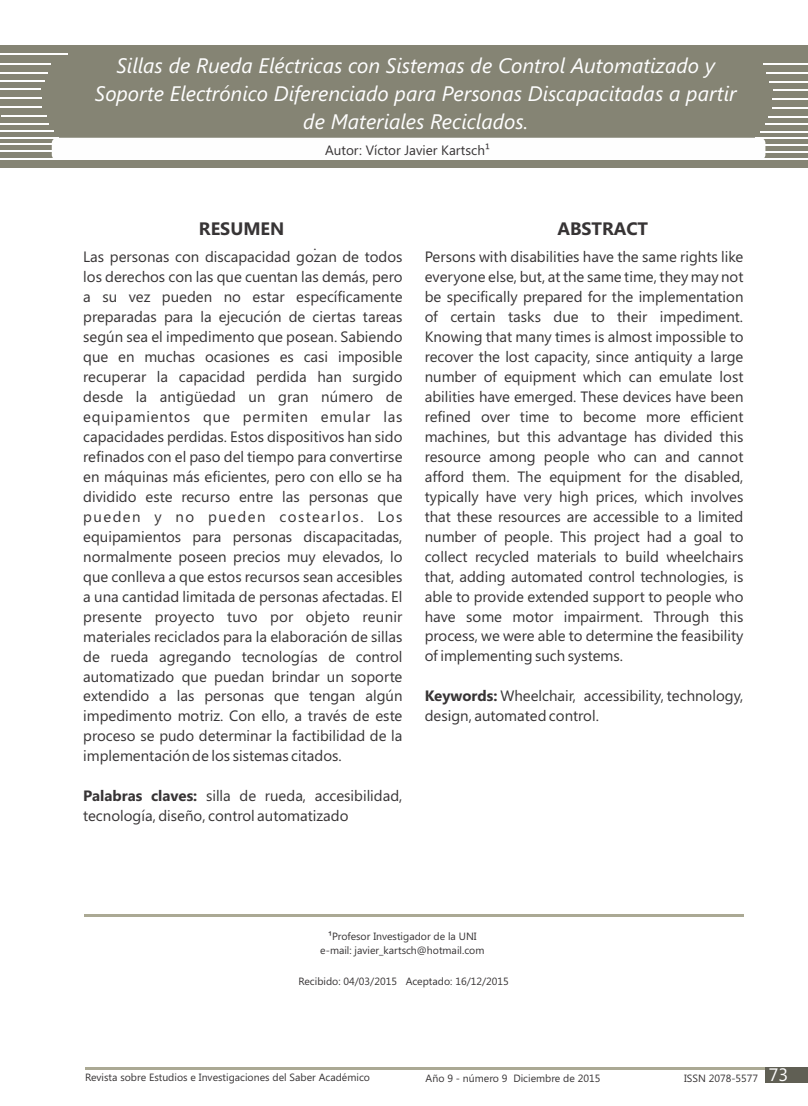
<style>
.page{position:relative;width:808px;height:1106px;background:#fff}
.page>*{position:absolute;margin:0;border:0;box-sizing:border-box;transform-origin:0 0}
.t1{font:italic 21px/27.9px "Segoe UI";color:#fefefe;text-align:center}
.t2{font:700 18px "Segoe UI";color:#373435}
.t3{font:18px "Segoe UI";color:#fefefe}
.t4{font:15px/20px "Segoe UI";color:#373435;text-align:justify}
.t5{font:14.25px "Segoe UI";color:#373435}
.t6{font:13.5px "Segoe UI";color:#373435}
.t7{font:10.5px/14px "Segoe UI";color:#373435;text-align:center}
.s1{font-weight:700}
.s2{font-family:"Arial";font-size:12px}
</style>
<div class="page">
<hr style="left:85px;top:1067px;width:702px;height:3px;background:#aba994">
<div style="left:765px;top:1067px;width:43px;height:15px;background:#605f54"></div>
<div style="left:0;top:45px;width:808px;height:123px;background:#858474"></div>
<div style="left:52px;top:138px;width:713px;height:22px;background:#fefefe;border-radius:5px"></div>
<hr style="left:0;top:53px;width:68px;height:2px;background:#fefefe">
<hr style="left:0;top:63px;width:51px;height:2px;background:#fefefe">
<hr style="left:0;top:72px;width:48px;height:2px;background:#fefefe">
<hr style="left:0;top:143px;width:70px;height:2px;background:#fefefe">
<hr style="left:0;top:81px;width:45px;height:1px;background:#fefefe">
<hr style="left:0;top:88px;width:41px;height:2px;background:#fefefe">
<hr style="left:0;top:97px;width:41px;height:2px;background:#fefefe">
<hr style="left:0;top:106px;width:41px;height:2px;background:#fefefe">
<hr style="left:1px;top:115px;width:46px;height:2px;background:#fefefe">
<hr style="left:0;top:123px;width:49px;height:1px;background:#fefefe">
<hr style="left:0;top:137px;width:59px;height:1px;background:#fefefe">
<hr style="left:0;top:130px;width:54px;height:2px;background:#fefefe">
<hr style="left:0;top:150px;width:77px;height:2px;background:#fefefe">
<hr style="left:0;top:158px;width:77px;height:1px;background:#fefefe">
<hr style="left:763px;top:63px;width:45px;height:2px;background:#fefefe">
<hr style="left:766px;top:72px;width:42px;height:2px;background:#fefefe">
<hr style="left:744px;top:144px;width:64px;height:1px;background:#fefefe">
<hr style="left:769px;top:81px;width:39px;height:2px;background:#fefefe">
<hr style="left:773px;top:89px;width:35px;height:2px;background:#fefefe">
<hr style="left:773px;top:98px;width:35px;height:2px;background:#fefefe">
<hr style="left:773px;top:107px;width:35px;height:2px;background:#fefefe">
<hr style="left:767px;top:116px;width:41px;height:1px;background:#fefefe">
<hr style="left:765px;top:123px;width:43px;height:2px;background:#fefefe">
<hr style="left:755px;top:137px;width:53px;height:2px;background:#fefefe">
<hr style="left:760px;top:131px;width:48px;height:1px;background:#fefefe">
<hr style="left:737px;top:151px;width:71px;height:2px;background:#fefefe">
<hr style="left:737px;top:158px;width:71px;height:2px;background:#fefefe">
<hr style="left:84px;top:914px;width:660px;height:3px;background:#aba994">
<h1 class="t1" style="left:95px;top:54px;width:643px">Sillas de Rueda Eléctricas con Sistemas de Control Automatizado y<br>Soporte Electrónico Diferenciado para Personas Discapacitadas a partir de Materiales Reciclados.</h1>
<p class="t6" style="left:325px;top:145px;width:166px">Autor: Víctor Javier Kartsch¹</p>
<p class="t2" style="left:199px;top:222px;width:87px">RESUMEN</p>
<p class="t2" style="left:557px;top:222px;width:92px">ABSTRACT</p>
<p class="t5" style="left:313px;top:240px;width:5px">.</p>
<p class="t4" style="left:83px;top:248px;width:321px">Las personas con discapacidad gozan de todos los derechos con las que cuentan las demás, pero a su vez pueden no estar específicamente preparadas para la ejecución de ciertas tareas según sea el impedimento que posean. Sabiendo que en muchas ocasiones es casi imposible recuperar la capacidad perdida han surgido desde la antigüedad un gran número de equipamientos que permiten emular las capacidades perdidas. Estos dispositivos han sido refinados con el paso del tiempo para convertirse en máquinas más eficientes, pero con ello se ha dividido este recurso entre las personas que pueden y no pueden costearlos. Los equipamientos para personas discapacitadas, normalmente poseen precios muy elevados, lo que conlleva a que estos recursos sean accesibles a una cantidad limitada de personas afectadas. El presente proyecto tuvo por objeto reunir materiales reciclados para la elaboración de sillas de rueda agregando tecnologías de control automatizado que puedan brindar un soporte extendido a las personas que tengan algún impedimento motriz. Con ello, a través de este proceso se pudo determinar la factibilidad de la implementación de los sistemas citados.</p>
<p class="t4" style="left:83px;top:787px;width:321px"><span class="s1">Palabras claves:</span> silla de rueda, accesibilidad, tecnología, diseño, control automatizado</p>
<p class="t4" style="left:425px;top:248px;width:320px">Persons with disabilities have the same rights like everyone else, but, at the same time, they may not be specifically prepared for the implementation of certain tasks due to their impediment.<br>Knowing that many times is almost impossible to recover the lost capacity, since antiquity a large number of equipment which can emulate lost abilities have emerged. These devices have been refined over time to become more efficient machines, but this advantage has divided this resource among people who can and cannot afford them. The equipment for the disabled, typically have very high prices, which involves that these resources are accessible to a limited number of people. This project had a goal to collect recycled materials to build wheelchairs that, adding automated control technologies, is able to provide extended support to people who have some motor impairment. Through this process, we were able to determine the feasibility of implementing such systems.</p>
<p class="t4" style="left:425px;top:687px;width:320px"><span class="s1">Keywords:</span> Wheelchair, accessibility, technology, design, automated control.</p>
<p class="t7" style="left:320px;top:929px;width:166px"><span class="s2">¹</span>Profesor Investigador de la UNI e-mail: javier_kartsch@hotmail.com</p>
<p class="t7" style="left:298px;top:975px;width:212px">Recibido: 04/03/2015 Aceptado: 16/12/2015</p>
<p class="t7" style="left:85px;top:1071px;width:286px">Revista sobre Estudios e Investigaciones del Saber Académico</p>
<p class="t3" style="left:769px;top:1067px;width:21px">73</p>
<p class="t7" style="left:426px;top:1072px;width:176px">Año 9 - número 9 Diciembre de 2015</p>
<p class="t7" style="left:684px;top:1072px;width:76px">ISSN 2078-5577</p>
</div>
